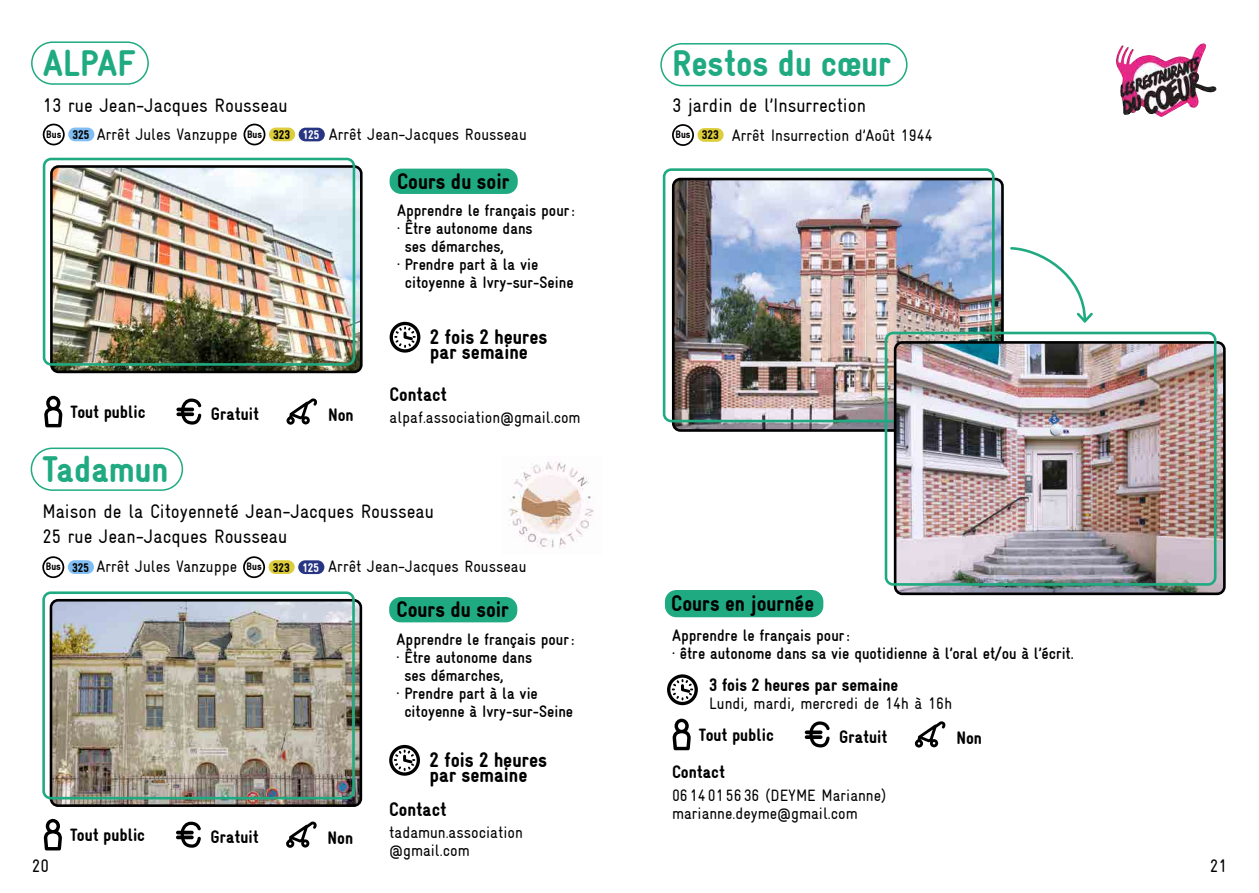
<style>
.page{position:relative;width:1259px;height:893px;background:#fff}
.page>*{position:absolute;margin:0;border:0;box-sizing:border-box;transform-origin:0 0}
.t1{font:900 condensed 37.5px "Gravur";color:#20aa81}
.t2{font:900 condensed 22.5px "Gravur";color:#000}
.t3{font:900 condensed 21px/15px "Gravur";color:#000}
.t4{font:condensed 19.5px/25.5px "Gravur";color:#000}
.t5{font:900 condensed 19.5px "Gravur";color:#000}
.t6{font:900 condensed 18px "Gravur";color:#000}
.t7{font:condensed 18px "Gravur";color:#000}
.t8{font:700 condensed 16.5px/18px "Gravur";color:#000}
.t9{font:condensed 16.5px/18px "Gravur";color:#000}
.t10{font:900 condensed 10.95px "Gravur";color:#000}
.s1{font-weight:900;font-size:10.95px}
.s2{font-weight:900;font-size:12.6px}
.s3{font-size:12.6px}
.s4{font-size:12.6px;color:#fff}
</style>
<div class="page">
<img style="left:676px;top:179px;width:326px;height:249px">
<div style="left:672px;top:178px;width:331px;height:254px;border:3px solid #000;border-radius:7px"></div>
<svg style="left:915px;top:721px;width:30px;height:27px"></svg>
<svg style="left:667px;top:674px;width:31px;height:31px"></svg>
<svg style="left:805px;top:721px;width:24px;height:26px"></svg>
<svg style="left:672px;top:719px;width:19px;height:31px"></svg>
<div style="left:660px;top:43px;width:247px;height:43px;border:2px solid #20aa81;border-radius:21px"></div>
<div style="left:663px;top:168px;width:331px;height:254px;border:3px solid #20aa81;border-radius:7px"></div>
<img style="left:1119px;top:43px;width:83px;height:22px">
<div style="left:665px;top:590px;width:158px;height:27px;background:#20aa81;border-radius:11px"></div>
<div style="left:672px;top:124px;width:22px;height:22px;border:2px solid #000;border-radius:50%"></div>
<div style="left:697px;top:128px;width:26px;height:14px;background:#ddcc3b;border-radius:7px"></div>
<svg style="left:389px;top:322px;width:31px;height:31px"></svg>
<div style="left:389px;top:169px;width:129px;height:25px;background:#20aa81;border-radius:11px"></div>
<div style="left:31px;top:41px;width:118px;height:44px;border:2px solid #20aa81;border-radius:21px"></div>
<div style="left:43px;top:124px;width:22px;height:21px;border:2px solid #000;border-radius:50%"></div>
<div style="left:68px;top:128px;width:26px;height:13px;background:#80bdf2;border-radius:7px"></div>
<div style="left:243px;top:124px;width:22px;height:21px;border:2px solid #000;border-radius:50%"></div>
<div style="left:269px;top:128px;width:26px;height:13px;background:#ddcc3b;border-radius:7px"></div>
<div style="left:299px;top:128px;width:26px;height:13px;background:#283583;border-radius:7px"></div>
<img style="left:54px;top:166px;width:307px;height:206px">
<div style="left:50px;top:165px;width:312px;height:208px;border:3px solid #000;border-radius:7px"></div>
<div style="left:43px;top:158px;width:312px;height:208px;border:3px solid #20aa81;border-radius:7px"></div>
<svg style="left:286px;top:398px;width:31px;height:27px"></svg>
<svg style="left:176px;top:398px;width:25px;height:27px"></svg>
<svg style="left:44px;top:396px;width:18px;height:31px"></svg>
<svg style="left:389px;top:745px;width:31px;height:31px"></svg>
<div style="left:389px;top:597px;width:128px;height:25px;background:#20aa81;border-radius:11px"></div>
<div style="left:31px;top:448px;width:152px;height:43px;border:2px solid #20aa81;border-radius:21px"></div>
<div style="left:42px;top:556px;width:22px;height:22px;border:2px solid #000;border-radius:50%"></div>
<div style="left:68px;top:560px;width:26px;height:14px;background:#80bdf2;border-radius:7px"></div>
<div style="left:243px;top:556px;width:22px;height:22px;border:2px solid #000;border-radius:50%"></div>
<div style="left:268px;top:560px;width:27px;height:14px;background:#ddcc3b;border-radius:7px"></div>
<div style="left:298px;top:560px;width:26px;height:14px;background:#283583;border-radius:7px"></div>
<img style="left:51px;top:600px;width:307px;height:203px">
<div style="left:50px;top:599px;width:312px;height:208px;border:3px solid #000;border-radius:7px"></div>
<div style="left:42px;top:591px;width:313px;height:208px;border:3px solid #20aa81;border-radius:7px"></div>
<svg style="left:286px;top:821px;width:31px;height:27px"></svg>
<svg style="left:176px;top:821px;width:25px;height:27px"></svg>
<svg style="left:44px;top:819px;width:18px;height:31px"></svg>
<img style="left:508px;top:461px;width:87px;height:88px">
<img style="left:895px;top:342px;width:329px;height:252px">
<div style="left:894px;top:341px;width:331px;height:254px;border:3px solid #000;border-radius:7px"></div>
<div style="left:884px;top:332px;width:332px;height:254px;border:3px solid #20aa81;border-radius:7px"></div>
<svg style="left:1010px;top:247px;width:83px;height:76px"></svg>
<h1 class="t1" style="left:43px;top:42px;width:94px">ALPAF</h1>
<p class="t4" style="left:43px;top:92px;width:246px">13 rue Jean-Jacques Rousseau</p>
<p class="t9" style="left:46px;top:125px;width:193px"><span class="s1">Bus</span> <span class="s2">325</span> Arrêt Jules Vanzuppe</p>
<p class="t9" style="left:329px;top:125px;width:200px">Arrêt Jean-Jacques Rousseau</p>
<p class="t10" style="left:247px;top:128px;width:74px">Bus <span class="s3">323</span> <span class="s4">125</span></p>
<h2 class="t2" style="left:397px;top:168px;width:114px">Cours du soir</h2>
<p class="t6" style="left:71px;top:402px;width:76px">Tout public</p>
<p class="t6" style="left:211px;top:403px;width:50px">Gratuit</p>
<p class="t6" style="left:328px;top:405px;width:27px">Non</p>
<p class="t8" style="left:397px;top:202px;width:179px">Apprendre le français pour:</p>
<p class="t8" style="left:397px;top:220px;width:137px">· Être autonome dans</p>
<p class="t8" style="left:405px;top:238px;width:101px">ses démarches,</p>
<p class="t8" style="left:397px;top:256px;width:143px">· Prendre part à la vie</p>
<p class="t8" style="left:405px;top:274px;width:170px">citoyenne à Ivry-sur-Seine</p>
<p class="t3" style="left:430px;top:329px;width:119px">2 fois 2 heures par semaine</p>
<p class="t5" style="left:389px;top:383px;width:59px">Contact</p>
<p class="t9" style="left:389px;top:409px;width:193px">alpaf.association@gmail.com</p>
<h1 class="t1" style="left:42px;top:448px;width:128px">Tadamun</h1>
<p class="t4" style="left:42px;top:498px;width:393px">Maison de la Citoyenneté Jean-Jacques Rousseau<br>25 rue Jean-Jacques Rousseau</p>
<p class="t9" style="left:46px;top:557px;width:193px"><span class="s1">Bus</span> <span class="s2">325</span> Arrêt Jules Vanzuppe</p>
<p class="t9" style="left:328px;top:557px;width:200px">Arrêt Jean-Jacques Rousseau</p>
<p class="t10" style="left:247px;top:561px;width:74px">Bus <span class="s3">323</span> <span class="s4">125</span></p>
<h2 class="t2" style="left:396px;top:597px;width:114px">Cours du soir</h2>
<p class="t8" style="left:396px;top:630px;width:179px">Apprendre le français pour:</p>
<p class="t8" style="left:396px;top:648px;width:137px">· Être autonome dans</p>
<p class="t8" style="left:404px;top:666px;width:101px">ses démarches,</p>
<p class="t8" style="left:396px;top:684px;width:143px">· Prendre part à la vie</p>
<p class="t8" style="left:404px;top:702px;width:170px">citoyenne à Ivry-sur-Seine</p>
<h1 class="t1" style="left:672px;top:42px;width:221px">Restos du cœur</h1>
<p class="t4" style="left:672px;top:93px;width:195px">3 jardin de l’Insurrection</p>
<p class="t9" style="left:732px;top:126px;width:202px">Arrêt Insurrection d’Août 1944</p>
<p class="t10" style="left:675px;top:128px;width:45px">Bus <span class="s3">323</span></p>
<h2 class="t2" style="left:671px;top:591px;width:144px">Cours en journée</h2>
<p class="t8" style="left:672px;top:627px;width:403px">Apprendre le français pour:<br>· être autonome dans sa vie quotidienne à l’oral et/ou à l’écrit.</p>
<p class="t6" style="left:709px;top:675px;width:190px">3 fois 2 heures par semaine</p>
<p class="t9" style="left:709px;top:695px;width:244px">Lundi, mardi, mercredi de 14h à 16h</p>
<p class="t6" style="left:699px;top:725px;width:76px">Tout public</p>
<p class="t6" style="left:839px;top:726px;width:50px">Gratuit</p>
<p class="t6" style="left:956px;top:728px;width:27px">Non</p>
<p class="t3" style="left:429px;top:752px;width:119px">2 fois 2 heures par semaine</p>
<p class="t5" style="left:389px;top:798px;width:59px">Contact</p>
<p class="t9" style="left:389px;top:823px;width:135px">tadamun.association @gmail.com</p>
<p class="t6" style="left:672px;top:762px;width:54px">Contact</p>
<p class="t9" style="left:672px;top:786px;width:216px">06 14 01 56 36 (DEYME Marianne) marianne.deyme@gmail.com</p>
<p class="t6" style="left:70px;top:825px;width:76px">Tout public</p>
<p class="t6" style="left:210px;top:827px;width:50px">Gratuit</p>
<p class="t6" style="left:327px;top:828px;width:27px">Non</p>
<p class="t7" style="left:32px;top:855px;width:19px">20</p>
<p class="t7" style="left:1209px;top:855px;width:19px">21</p>
</div>
